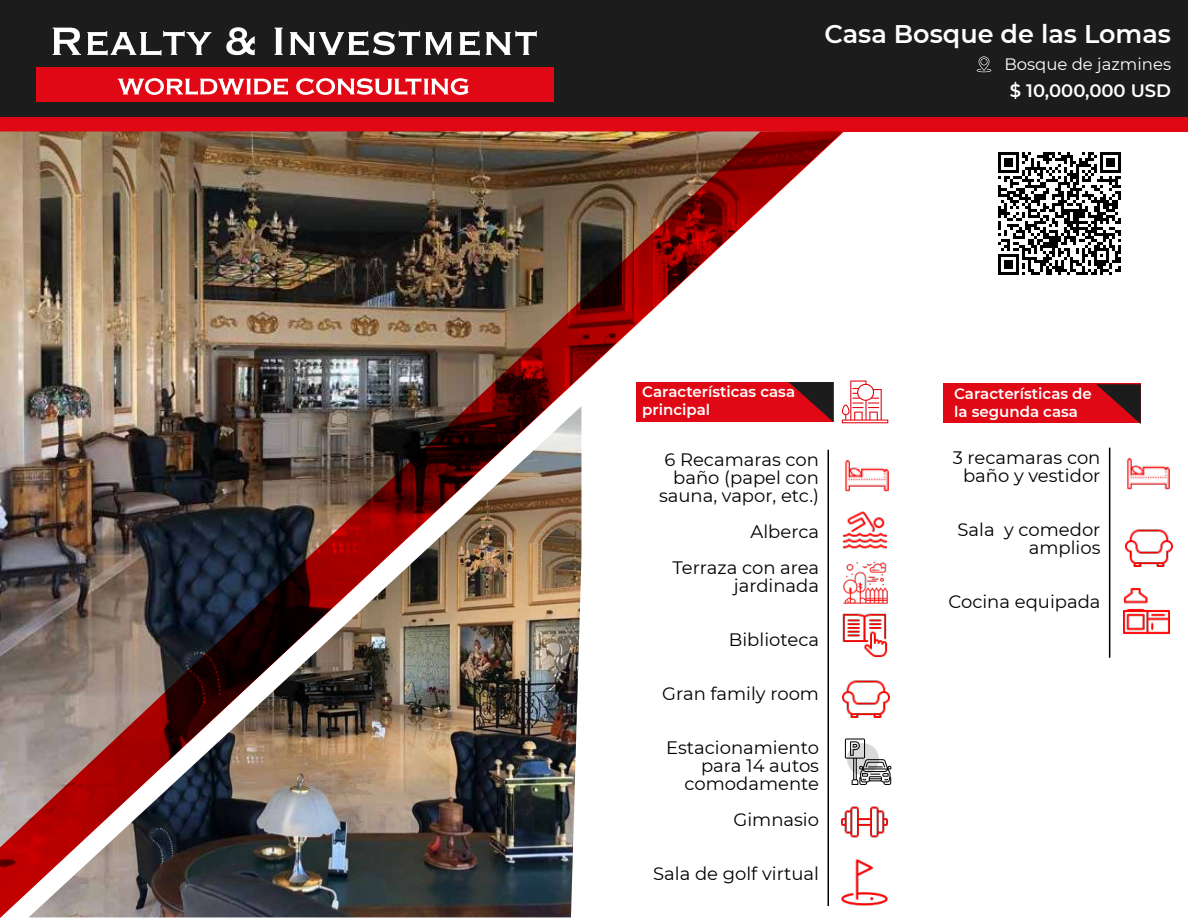
<style>
.page{position:relative;width:1188px;height:918px;background:#fff}
.page>*{position:absolute;margin:0;border:0;box-sizing:border-box;transform-origin:0 0}
.t1{font:600 25.5px "Montserrat";color:#fff}
.t2{font:18px/18px "Montserrat";color:#000;text-align:right}
.t3{font:600 18px "Montserrat";color:#fff}
.t4{font:16.5px "Montserrat";color:#fff}
.t5{font:600 15px/18px "Montserrat";color:#fff}
</style>
<div class="page">
<div style="left:0;top:0;width:1188px;height:117px;background:#1c1c1c"></div>
<div style="left:0;top:117px;width:1188px;height:14px;background:#e00814"></div>
<div style="left:36px;top:67px;width:518px;height:35px;background:#e00814"></div>
<svg style="left:118px;top:78px;width:170px;height:17px"></svg>
<svg style="left:296px;top:78px;width:173px;height:17px"></svg>
<svg style="left:53px;top:28px;width:28px;height:27px"></svg>
<svg style="left:87px;top:31px;width:124px;height:25px"></svg>
<svg style="left:226px;top:27px;width:29px;height:28px"></svg>
<svg style="left:275px;top:28px;width:8px;height:27px"></svg>
<svg style="left:290px;top:31px;width:162px;height:25px"></svg>
<svg style="left:459px;top:31px;width:21px;height:25px"></svg>
<svg style="left:486px;top:31px;width:51px;height:24px"></svg>
<svg style="left:845px;top:381px;width:43px;height:42px"></svg>
<img style="left:0;top:131px;width:845px;height:787px">
<hr style="left:827px;top:450px;width:2px;height:456px;background:#000">
<svg style="left:977px;top:56px;width:14px;height:16px"></svg>
<svg style="left:998px;top:152px;width:123px;height:123px"></svg>
<img style="left:842px;top:451px;width:46px;height:46px">
<img style="left:841px;top:507px;width:47px;height:47px">
<img style="left:842px;top:559px;width:46px;height:47px">
<img style="left:841px;top:611px;width:47px;height:47px">
<img style="left:843px;top:671px;width:46px;height:46px">
<svg style="left:845px;top:738px;width:46px;height:47px"></svg>
<img style="left:841px;top:860px;width:47px;height:46px">
<img style="left:841px;top:799px;width:47px;height:47px">
<div style="left:944px;top:384px;width:197px;height:39px;background:#e00814"></div>
<svg style="left:1096px;top:384px;width:45px;height:40px"></svg>
<hr style="left:1109px;top:448px;width:1px;height:210px;background:#000">
<img style="left:1127px;top:458px;width:43px;height:32px">
<img style="left:1126px;top:529px;width:46px;height:37px">
<img style="left:1123px;top:588px;width:47px;height:46px">
<h1 class="t1" style="left:824px;top:16px;width:348px">Casa Bosque de las Lomas</h1>
<p class="t4" style="left:1004px;top:53px;width:168px">Bosque de jazmines</p>
<p class="t3" style="left:1010px;top:78px;width:163px">$ 10,000,000 USD</p>
<p class="t5" style="left:642px;top:382px;width:154px">Características casa principal</p>
<p class="t5" style="left:954px;top:384px;width:139px">Características de la segunda casa</p>
<p class="t2" style="left:953px;top:448px;width:149px;text-align:center">3 recamaras con baño y vestidor</p>
<p class="t2" style="left:957px;top:520px;width:145px">Sala y comedor amplios</p>
<p class="t2" style="left:949px;top:592px;width:153px">Cocina equipada</p>
<p class="t2" style="left:659px;top:450px;width:162px">6 Recamaras con baño (papel con sauna, vapor, etc.)</p>
<p class="t2" style="left:673px;top:513px;width:148px;line-height:36px">Alberca<br>Terraza con area</p>
<p class="t2" style="left:734px;top:576px;width:87px">jardinada</p>
<p class="t2" style="left:729px;top:630px;width:92px">Biblioteca</p>
<p class="t2" style="left:662px;top:684px;width:158px">Gran family room</p>
<p class="t2" style="left:666px;top:738px;width:154px">Estacionamiento para 14 autos comodamente</p>
<p class="t2" style="left:734px;top:810px;width:87px">Gimnasio</p>
<p class="t2" style="left:653px;top:864px;width:167px">Sala de golf virtual</p>
</div>
